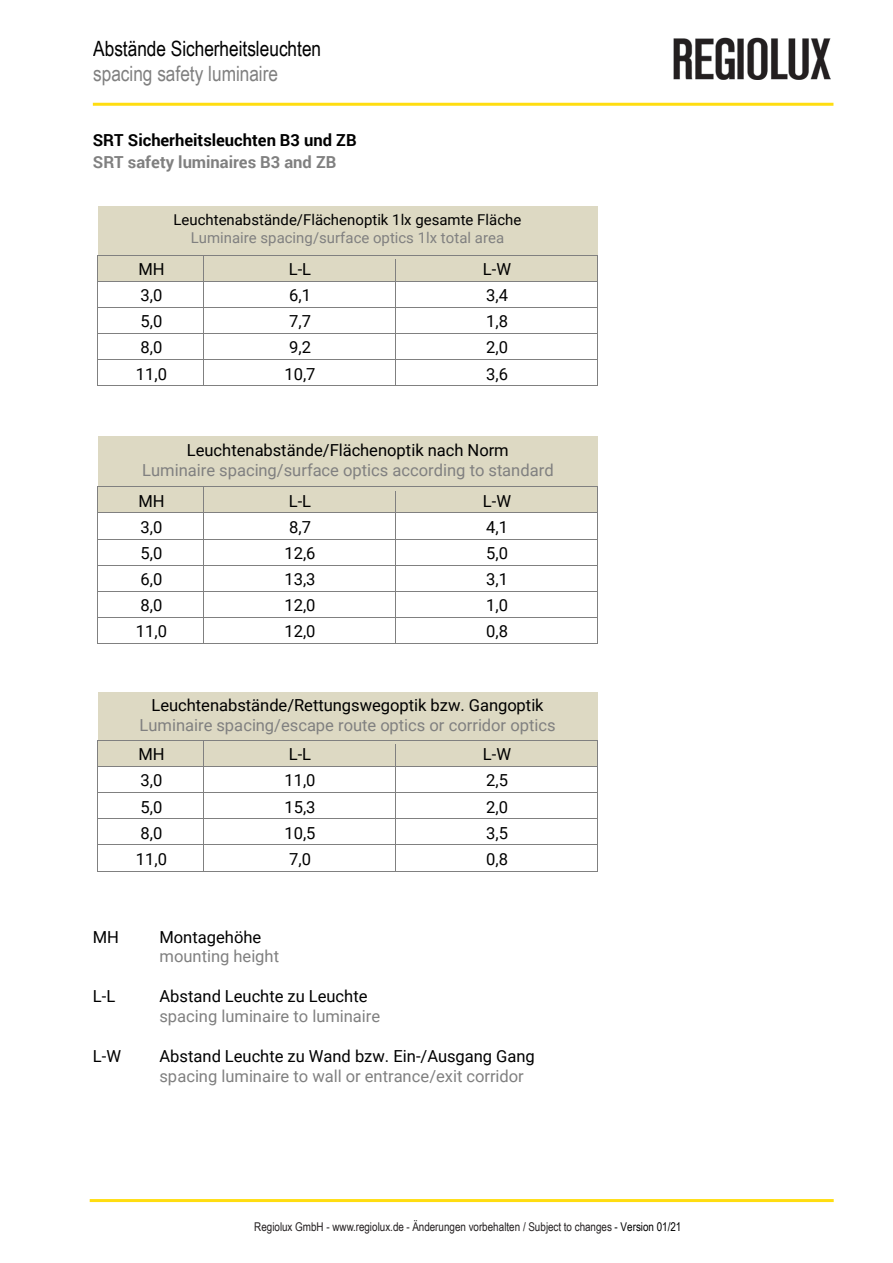
<style>
.page{position:relative;width:893px;height:1263px;background:#fff}
.page>*{position:absolute;margin:0;border:0;box-sizing:border-box;transform-origin:0 0}
.t1{font:21px "Arial Narrow";color:#000}
.t2{font:21px "Arial Narrow";color:#808080}
.t3{font:16.5px "Roboto";color:#000}
.t4{font:16.5px "Roboto";color:#808080}
.t5{font:700 16.5px "Roboto";color:#000}
.t6{font:700 16.5px "Roboto";color:#808080}
.t7{font:15px "Roboto";color:#000}
.t8{font:15px "Roboto";color:#808080}
.t9{font:12px "Arial Narrow";color:#231f20}
.s1{color:#000}
</style>
<div class="page">
<hr style="left:90px;top:1199px;width:744px;height:3px;background:#ffdd10">
<img style="left:673px;top:37px;width:158px;height:42px">
<hr style="left:93px;top:103px;width:740px;height:3px;background:#ffdd10">
<div style="left:98px;top:207px;width:500px;height:48px;background:#ddd9c3"></div>
<div style="left:98px;top:256px;width:105px;height:25px;background:#ddd9c3"></div>
<div style="left:204px;top:256px;width:191px;height:25px;background:#ddd9c3"></div>
<div style="left:395px;top:256px;width:202px;height:25px;background:#ddd9c3"></div>
<hr style="left:99px;top:255px;width:104px;height:1px;background:#808080">
<hr style="left:204px;top:255px;width:191px;height:1px;background:#808080">
<hr style="left:395px;top:255px;width:202px;height:1px;background:#808080">
<hr style="left:98px;top:281px;width:105px;height:1px;background:#808080">
<hr style="left:204px;top:281px;width:191px;height:1px;background:#808080">
<hr style="left:395px;top:281px;width:202px;height:1px;background:#808080">
<hr style="left:98px;top:307px;width:105px;height:1px;background:#808080">
<hr style="left:204px;top:307px;width:191px;height:1px;background:#808080">
<hr style="left:395px;top:307px;width:202px;height:1px;background:#808080">
<hr style="left:98px;top:333px;width:105px;height:1px;background:#808080">
<hr style="left:204px;top:333px;width:191px;height:1px;background:#808080">
<hr style="left:395px;top:333px;width:202px;height:1px;background:#808080">
<hr style="left:98px;top:359px;width:105px;height:1px;background:#808080">
<hr style="left:204px;top:359px;width:191px;height:1px;background:#808080">
<hr style="left:395px;top:359px;width:202px;height:1px;background:#808080">
<svg style="left:97px;top:255px;width:2px;height:131px"></svg>
<hr style="left:99px;top:385px;width:104px;height:1px;background:#808080">
<svg style="left:203px;top:255px;width:1px;height:131px"></svg>
<hr style="left:204px;top:385px;width:191px;height:1px;background:#808080">
<svg style="left:395px;top:259px;width:1px;height:126px"></svg>
<hr style="left:395px;top:385px;width:202px;height:1px;background:#808080">
<svg style="left:597px;top:255px;width:1px;height:131px"></svg>
<div style="left:98px;top:436px;width:500px;height:50px;background:#ddd9c3"></div>
<div style="left:98px;top:487px;width:105px;height:26px;background:#ddd9c3"></div>
<div style="left:204px;top:487px;width:191px;height:26px;background:#ddd9c3"></div>
<div style="left:395px;top:487px;width:202px;height:26px;background:#ddd9c3"></div>
<hr style="left:99px;top:486px;width:104px;height:1px;background:#808080">
<hr style="left:204px;top:486px;width:191px;height:1px;background:#808080">
<hr style="left:395px;top:486px;width:202px;height:1px;background:#808080">
<hr style="left:98px;top:513px;width:105px;height:1px;background:#808080">
<hr style="left:204px;top:513px;width:191px;height:1px;background:#808080">
<hr style="left:395px;top:513px;width:202px;height:1px;background:#808080">
<hr style="left:98px;top:539px;width:105px;height:1px;background:#808080">
<hr style="left:204px;top:539px;width:191px;height:1px;background:#808080">
<hr style="left:395px;top:539px;width:202px;height:1px;background:#808080">
<hr style="left:98px;top:565px;width:105px;height:1px;background:#808080">
<hr style="left:204px;top:565px;width:191px;height:1px;background:#808080">
<hr style="left:395px;top:565px;width:202px;height:1px;background:#808080">
<hr style="left:98px;top:591px;width:105px;height:1px;background:#808080">
<hr style="left:204px;top:591px;width:191px;height:1px;background:#808080">
<hr style="left:395px;top:591px;width:202px;height:1px;background:#808080">
<hr style="left:98px;top:617px;width:105px;height:1px;background:#808080">
<hr style="left:204px;top:617px;width:191px;height:1px;background:#808080">
<hr style="left:395px;top:617px;width:202px;height:1px;background:#808080">
<svg style="left:97px;top:486px;width:2px;height:158px"></svg>
<hr style="left:99px;top:643px;width:104px;height:1px;background:#808080">
<svg style="left:203px;top:486px;width:1px;height:158px"></svg>
<hr style="left:204px;top:643px;width:191px;height:1px;background:#808080">
<svg style="left:395px;top:491px;width:1px;height:152px"></svg>
<hr style="left:395px;top:643px;width:202px;height:1px;background:#808080">
<svg style="left:597px;top:486px;width:1px;height:158px"></svg>
<div style="left:98px;top:692px;width:500px;height:48px;background:#ddd9c3"></div>
<div style="left:98px;top:741px;width:105px;height:25px;background:#ddd9c3"></div>
<div style="left:204px;top:741px;width:191px;height:25px;background:#ddd9c3"></div>
<div style="left:395px;top:741px;width:202px;height:25px;background:#ddd9c3"></div>
<hr style="left:99px;top:740px;width:104px;height:1px;background:#808080">
<hr style="left:204px;top:740px;width:191px;height:1px;background:#808080">
<hr style="left:395px;top:740px;width:202px;height:1px;background:#808080">
<hr style="left:98px;top:766px;width:105px;height:1px;background:#808080">
<hr style="left:204px;top:766px;width:191px;height:1px;background:#808080">
<hr style="left:395px;top:766px;width:202px;height:1px;background:#808080">
<hr style="left:98px;top:792px;width:105px;height:1px;background:#808080">
<hr style="left:204px;top:792px;width:191px;height:1px;background:#808080">
<hr style="left:395px;top:792px;width:202px;height:1px;background:#808080">
<hr style="left:98px;top:818px;width:105px;height:1px;background:#808080">
<hr style="left:204px;top:818px;width:191px;height:1px;background:#808080">
<hr style="left:395px;top:818px;width:202px;height:1px;background:#808080">
<hr style="left:98px;top:844px;width:105px;height:1px;background:#808080">
<hr style="left:204px;top:844px;width:191px;height:1px;background:#808080">
<hr style="left:395px;top:844px;width:202px;height:1px;background:#808080">
<svg style="left:97px;top:740px;width:2px;height:132px"></svg>
<hr style="left:98px;top:871px;width:105px;height:1px;background:#808080">
<svg style="left:203px;top:740px;width:1px;height:132px"></svg>
<hr style="left:204px;top:871px;width:191px;height:1px;background:#808080">
<svg style="left:395px;top:744px;width:1px;height:127px"></svg>
<hr style="left:395px;top:871px;width:202px;height:1px;background:#808080">
<svg style="left:597px;top:740px;width:1px;height:132px"></svg>
<p class="t1" style="left:93px;top:41px;width:230px">Abst‰nde Sicherheitsleuchten</p>
<p class="t2" style="left:93px;top:65px;width:186px">spacing safety luminaire</p>
<p class="t5" style="left:93px;top:133px;width:265px">SRT Sicherheitsleuchten B3 und ZB</p>
<p class="t6" style="left:93px;top:155px;width:245px">SRT safety luminaires B3 and ZB</p>
<p class="t7" style="left:174px;top:213px;width:349px">Leuchtenabst‰nde/Fl‰chenoptik 1lx gesamte Fl‰che</p>
<p class="t8" style="left:191px;top:231px;width:315px">Luminaire spacing/surface optics 1lx total area</p>
<p class="t3" style="left:138px;top:263px;width:28px">MH</p>
<p class="t3" style="left:289px;top:263px;width:24px">L-L</p>
<p class="t3" style="left:483px;top:263px;width:30px">L-W</p>
<p class="t3" style="left:141px;top:289px;width:23px">3,0</p>
<p class="t3" style="left:289px;top:289px;width:23px">6,1</p>
<p class="t3" style="left:486px;top:289px;width:23px">3,4</p>
<p class="t3" style="left:141px;top:315px;width:23px">5,0</p>
<p class="t3" style="left:289px;top:315px;width:23px">7,7</p>
<p class="t3" style="left:486px;top:315px;width:23px">1,8</p>
<p class="t3" style="left:141px;top:341px;width:23px">8,0</p>
<p class="t3" style="left:289px;top:341px;width:23px">9,2</p>
<p class="t3" style="left:486px;top:341px;width:23px">2,0</p>
<p class="t3" style="left:136px;top:367px;width:33px">11,0</p>
<p class="t3" style="left:284px;top:367px;width:33px">10,7</p>
<p class="t3" style="left:486px;top:367px;width:23px">3,6</p>
<p class="t3" style="left:187px;top:443px;width:323px">Leuchtenabst‰nde/Fl‰chenoptik nach Norm</p>
<p class="t4" style="left:142px;top:463px;width:413px">Luminaire spacing/surface optics according to standard</p>
<p class="t3" style="left:138px;top:494px;width:28px">MH</p>
<p class="t3" style="left:289px;top:494px;width:24px">L-L</p>
<p class="t3" style="left:483px;top:494px;width:30px">L-W</p>
<p class="t3" style="left:141px;top:520px;width:23px">3,0</p>
<p class="t3" style="left:289px;top:520px;width:23px">8,7</p>
<p class="t3" style="left:486px;top:520px;width:23px">4,1</p>
<p class="t3" style="left:141px;top:546px;width:23px">5,0</p>
<p class="t3" style="left:284px;top:546px;width:33px">12,6</p>
<p class="t3" style="left:486px;top:546px;width:23px">5,0</p>
<p class="t3" style="left:141px;top:572px;width:23px">6,0</p>
<p class="t3" style="left:284px;top:572px;width:33px">13,3</p>
<p class="t3" style="left:486px;top:572px;width:23px">3,1</p>
<p class="t3" style="left:141px;top:598px;width:23px">8,0</p>
<p class="t3" style="left:284px;top:598px;width:33px">12,0</p>
<p class="t3" style="left:486px;top:598px;width:23px">1,0</p>
<p class="t3" style="left:136px;top:625px;width:33px">11,0</p>
<p class="t3" style="left:284px;top:625px;width:33px">12,0</p>
<p class="t3" style="left:486px;top:625px;width:23px">0,8</p>
<p class="t3" style="left:151px;top:699px;width:394px">Leuchtenabst‰nde/Rettungswegoptik bzw. Gangoptik</p>
<p class="t4" style="left:140px;top:719px;width:418px">Luminaire spacing/escape route optics or corridor optics</p>
<p class="t3" style="left:138px;top:748px;width:28px">MH</p>
<p class="t3" style="left:289px;top:748px;width:24px">L-L</p>
<p class="t3" style="left:483px;top:748px;width:30px">L-W</p>
<p class="t3" style="left:141px;top:774px;width:23px">3,0</p>
<p class="t3" style="left:284px;top:774px;width:33px">11,0</p>
<p class="t3" style="left:486px;top:774px;width:23px">2,5</p>
<p class="t3" style="left:141px;top:800px;width:23px">5,0</p>
<p class="t3" style="left:284px;top:800px;width:33px">15,3</p>
<p class="t3" style="left:486px;top:800px;width:23px">2,0</p>
<p class="t3" style="left:141px;top:826px;width:23px">8,0</p>
<p class="t3" style="left:284px;top:826px;width:33px">10,5</p>
<p class="t3" style="left:486px;top:826px;width:23px">3,5</p>
<p class="t3" style="left:136px;top:852px;width:33px">11,0</p>
<p class="t3" style="left:289px;top:852px;width:23px">7,0</p>
<p class="t3" style="left:486px;top:852px;width:23px">0,8</p>
<p class="t3" style="left:93px;top:930px;width:28px">MH</p>
<p class="t3" style="left:160px;top:930px;width:103px">Montagehˆhe</p>
<p class="t4" style="left:160px;top:950px;width:121px">mounting height</p>
<p class="t3" style="left:93px;top:989px;width:24px">L-L</p>
<p class="t3" style="left:160px;top:989px;width:210px">Abstand Leuchte zu Leuchte</p>
<p class="t4" style="left:160px;top:1009px;width:222px">spacing luminaire to luminaire</p>
<p class="t3" style="left:93px;top:1049px;width:30px">L-W</p>
<p class="t3" style="left:160px;top:1049px;width:377px">Abstand Leuchte zu Wand bzw. Ein-/Ausgang Gang</p>
<p class="t4" style="left:160px;top:1069px;width:366px">spacing luminaire to wall or entrance/exit corridor</p>
<p class="t9" style="left:254px;top:1222px;width:429px">Regiolux GmbH - www.regiolux.de - ƒnderungen vorbehalten / Subject to changes <span class="s1">- Version 01/21</span></p>
</div>
